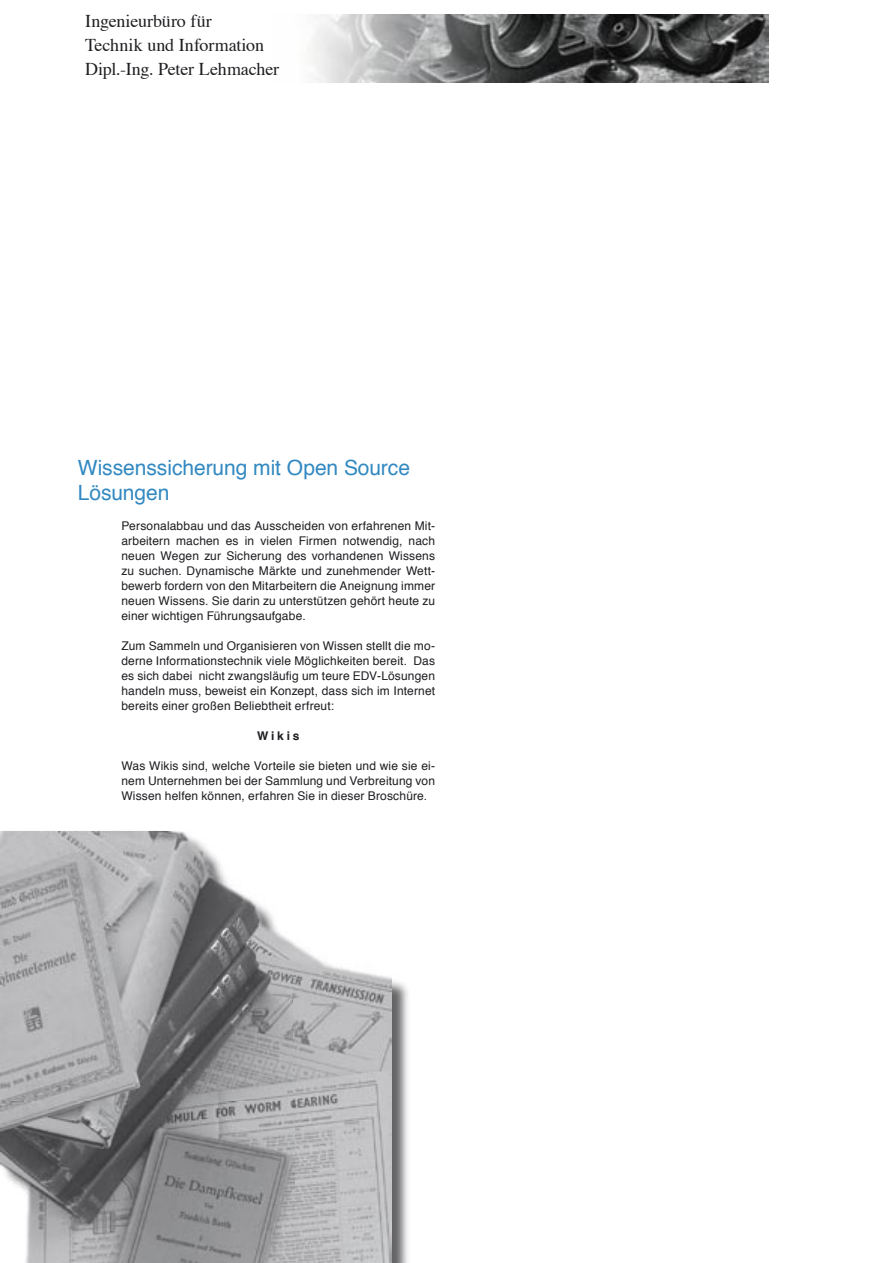
<style>
.page{position:relative;width:893px;height:1263px;background:#fff}
.page>*{position:absolute;margin:0;border:0;box-sizing:border-box;transform-origin:0 0}
.t1{font:21px/25.2px "Helvetica";letter-spacing:-.005em;color:#3289c1}
.t2{font:18px/24px "Times";letter-spacing:-.005em;color:#1f1d21}
.t3{font:12px/15px "Helvetica";letter-spacing:.01em;color:#1f1d21;text-align:justify}
.t4{font:700 12px "Helvetica";letter-spacing:.235em;color:#1f1d21}
</style>
<div class="page">
<img style="left:307px;top:15px;width:461px;height:67px">
<img style="left:392px;top:981px;width:16px;height:282px">
<img style="left:0;top:831px;width:181px;height:48px">
<img style="left:0;top:879px;width:1px;height:287px">
<img style="left:1px;top:832px;width:391px;height:431px">
<h2 class="t2" style="left:85px;top:10px;width:195px">Ingenieurbüro für<br>Technik und Information<br>Dipl.-Ing. Peter Lehmacher</h2>
<h1 class="t1" style="left:78px;top:456px;width:334px">Wissenssicherung mit Open Source<br>Lösungen</h1>
<p class="t3" style="left:121px;top:519px;width:315px">Personalabbau und das Ausscheiden von erfahrenen Mit&shy;arbeitern machen es in vielen Firmen notwendig, nach neuen Wegen zur Sicherung des vorhandenen Wissens zu suchen. Dynamische Märkte und zunehmender Wett&shy;bewerb fordern von den Mitarbeitern die Aneignung immer neuen Wissens. Sie darin zu unterstützen gehört heute zu einer wichtigen Führungsaufgabe.</p>
<p class="t3" style="left:121px;top:639px;width:315px">Zum Sammeln und Organisieren von Wissen stellt die mo&shy;derne Informationstechnik viele Möglichkeiten bereit. Das es sich dabei nicht zwangsläufig um teure EDV-Lösungen handeln muss, beweist ein Konzept, dass sich im Internet bereits einer großen Beliebtheit erfreut:</p>
<p class="t4" style="left:257px;top:728px;width:44px">Wikis</p>
<p class="t3" style="left:121px;top:759px;width:315px">Was Wikis sind, welche Vorteile sie bieten und wie sie ei&shy;nem Unternehmen bei der Sammlung und Verbreitung von Wissen helfen können, erfahren Sie in dieser Broschüre.</p>
</div>
